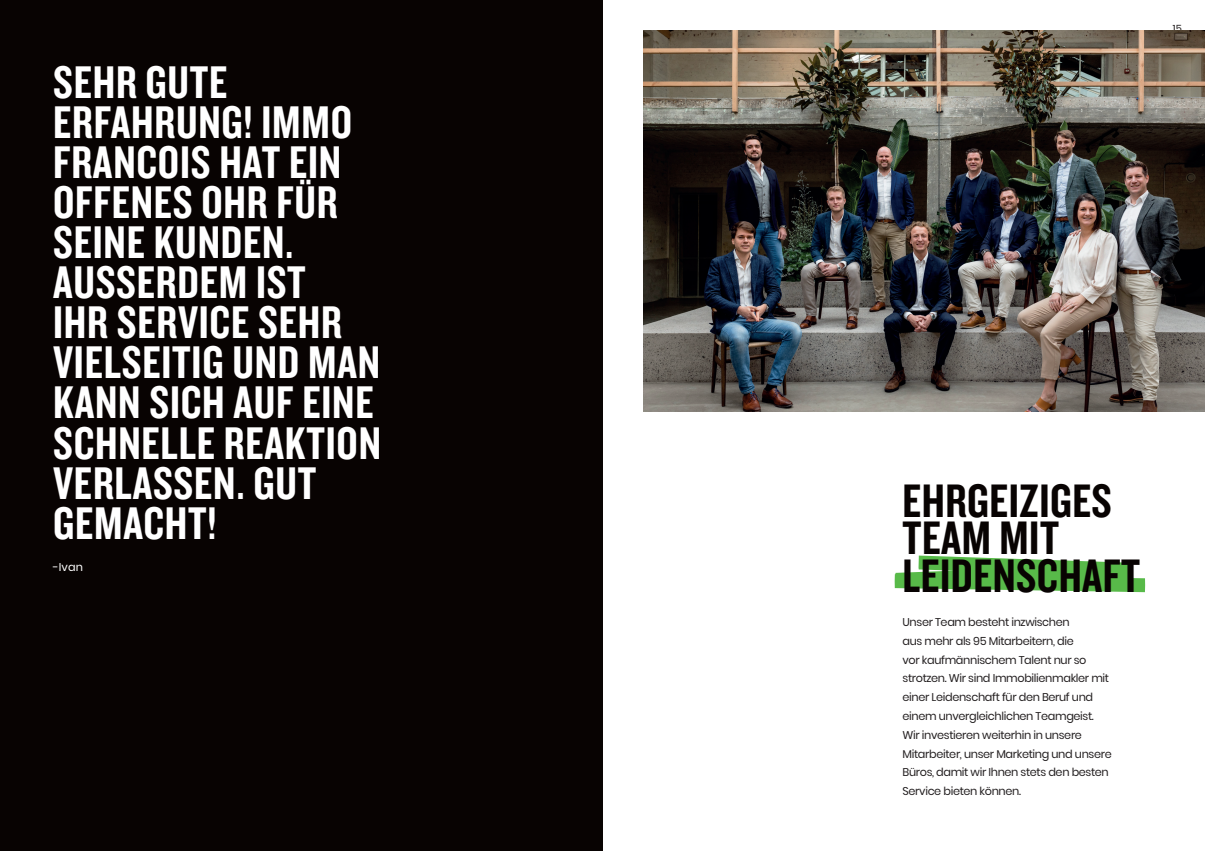
<style>
.page{position:relative;width:1205px;height:851px;background:#fff}
.page>*{position:absolute;margin:0;border:0;box-sizing:border-box;transform-origin:0 0}
.t1{font:48.75px/37.5px "Knockout 49 Liteweight";letter-spacing:.01em;color:#080302}
.t2{font:47.5px/40px "Knockout 49 Liteweight";letter-spacing:.015em;color:#fff}
.t3{font:11.25px/18.8px "Poppins";letter-spacing:-.03em;color:#231f20}
.t4{font:11.25px "Poppins";color:#fff}
.t5{font:10px "Poppins";color:#231f20}
</style>
<div class="page">
<div style="left:0;top:0;width:602px;height:850px;background:#080302"></div>
<img style="left:643px;top:30px;width:562px;height:382px">
<svg style="left:894px;top:555px;width:251px;height:37px"></svg>
<h2 class="t2" style="left:53px;top:61px;width:329px">SEHR GUTE<br>ERFAHRUNG! IMMO<br>FRANCOIS HAT EIN<br>OFFENES OHR FÜR<br>SEINE KUNDEN.<br>AUSSERDEM IST<br>IHR SERVICE SEHR<br>VIELSEITIG UND MAN<br>KANN SICH AUF EINE<br>SCHNELLE REAKTION<br>VERLASSEN. GUT<br>GEMACHT!</h2>
<p class="t4" style="left:53px;top:560px;width:31px">-Ivan</p>
<p class="t5" style="left:1173px;top:22px;width:11px">15</p>
<h1 class="t1" style="left:902px;top:480px;width:239px">EHRGEIZIGES<br>TEAM MIT<br>LEIDENSCHAFT</h1>
<p class="t3" style="left:902px;top:612px;width:211px">Unser Team besteht inzwischen<br>aus mehr als 95 Mitarbeitern, die<br>vor kaufmännischem Talent nur so strotzen. Wir sind Immobilienmakler mit einer Leidenschaft für den Beruf und einem unvergleichlichen Teamgeist.<br>Wir investieren weiterhin in unsere Mitarbeiter, unser Marketing und unsere Büros, damit wir Ihnen stets den besten Service bieten können.</p>
</div>
